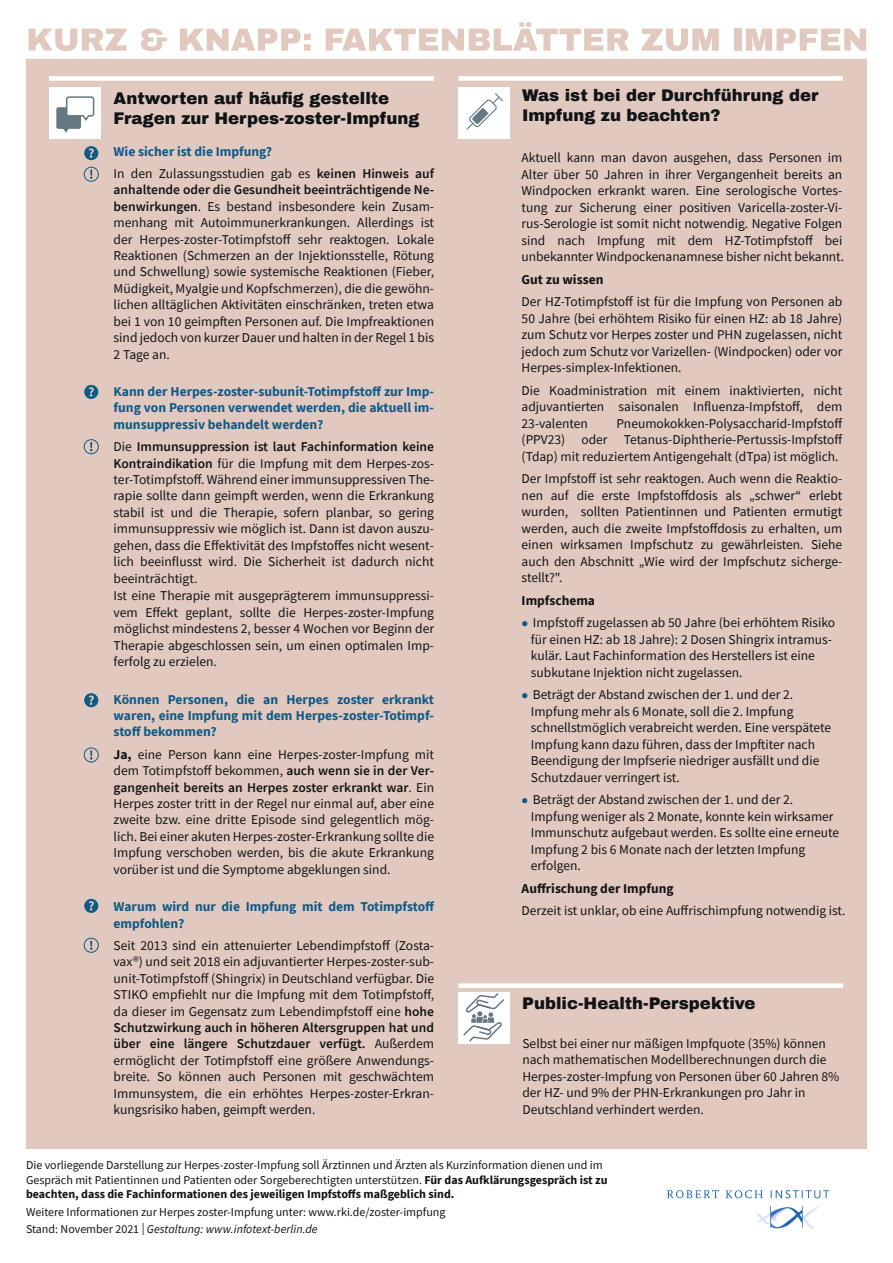
<style>
.page{position:relative;width:893px;height:1263px;background:#fff}
.page>*{position:absolute;margin:0;border:0;box-sizing:border-box;transform-origin:0 0}
.t1{font:900 16.5px/19.8px "Archivo";color:#111416}
.t2{font:13.5px/16.4px "Source Sans Pro";color:#111416;text-align:justify}
.t3{font:700 13.5px/16.4px "Source Sans Pro";color:#0f5a87;text-align:justify}
.t4{font:700 13.5px "Source Sans Pro";color:#111416}
.t5{font:12px/14.4px "Source Sans Pro";color:#111416}
.s1{font-weight:700;color:#0f5a87}
.s2{font-weight:600}
.s3{font-weight:700}
.s4{color:#0f5a87}
.s5{font-style:italic}
</style>
<div class="page">
<div style="left:26px;top:59px;width:840px;height:1089px;background:#e2c9bf"></div>
<svg style="left:29px;top:29px;width:98px;height:22px"></svg>
<svg style="left:141px;top:28px;width:26px;height:23px"></svg>
<svg style="left:180px;top:29px;width:131px;height:22px"></svg>
<svg style="left:326px;top:22px;width:303px;height:29px"></svg>
<svg style="left:641px;top:29px;width:78px;height:22px"></svg>
<div style="left:734px;top:29px;width:7px;height:22px;background:#e2c9bf"></div>
<svg style="left:746px;top:29px;width:120px;height:22px"></svg>
<svg style="left:667px;top:1190px;width:162px;height:8px"></svg>
<img style="left:756px;top:1205px;width:65px;height:25px">
<div style="left:84px;top:146px;width:14px;height:14px;background:#0f5a87;border-radius:50%"></div>
<svg style="left:89px;top:148px;width:5px;height:10px"></svg>
<svg style="left:84px;top:167px;width:14px;height:14px"></svg>
<div style="left:84px;top:167px;width:15px;height:15px;border:1px solid #0f5a87;border-radius:50%"></div>
<svg style="left:90px;top:170px;width:2px;height:9px"></svg>
<div style="left:84px;top:385px;width:14px;height:14px;background:#0f5a87;border-radius:50%"></div>
<svg style="left:89px;top:387px;width:5px;height:10px"></svg>
<svg style="left:84px;top:440px;width:14px;height:14px"></svg>
<div style="left:84px;top:439px;width:15px;height:15px;border:1px solid #0f5a87;border-radius:50%"></div>
<svg style="left:90px;top:442px;width:2px;height:9px"></svg>
<div style="left:84px;top:693px;width:14px;height:14px;background:#0f5a87;border-radius:50%"></div>
<svg style="left:89px;top:695px;width:5px;height:10px"></svg>
<svg style="left:84px;top:748px;width:14px;height:14px"></svg>
<div style="left:84px;top:747px;width:15px;height:15px;border:1px solid #0f5a87;border-radius:50%"></div>
<svg style="left:90px;top:750px;width:2px;height:10px"></svg>
<div style="left:84px;top:899px;width:14px;height:14px;background:#0f5a87;border-radius:50%"></div>
<svg style="left:89px;top:901px;width:5px;height:9px"></svg>
<svg style="left:84px;top:938px;width:14px;height:14px"></svg>
<div style="left:84px;top:938px;width:15px;height:15px;border:1px solid #0f5a87;border-radius:50%"></div>
<svg style="left:90px;top:941px;width:2px;height:9px"></svg>
<div style="left:458px;top:983px;width:385px;height:5px;background:#fff"></div>
<div style="left:458px;top:991px;width:52px;height:52px;background:#fff"></div>
<svg style="left:462px;top:991px;width:44px;height:51px"></svg>
<div style="left:458px;top:76px;width:385px;height:5px;background:#fff"></div>
<div style="left:458px;top:87px;width:52px;height:52px;background:#fff"></div>
<svg style="left:466px;top:93px;width:37px;height:37px"></svg>
<div style="left:49px;top:76px;width:385px;height:5px;background:#fff"></div>
<div style="left:49px;top:87px;width:52px;height:52px;background:#fff"></div>
<svg style="left:56px;top:96px;width:39px;height:37px"></svg>
<p class="t1" style="left:114px;top:88px;width:307px">Antworten auf häufig gestellte<br>Fragen zur Herpes-zoster-Impfung</p>
<p class="t2" style="left:114px;top:140px;width:322px;line-height:22.4px"><span class="s1">Wie sicher ist die Impfung?<br></span>In den Zulassungsstudien gab es <span class="s2">keinen Hinweis auf</span></p>
<p class="t2" style="left:114px;top:182px;width:322px"><span class="s2">anhaltende oder die Gesundheit beeinträchtigende Ne&shy;benwirkungen</span>. Es bestand insbesondere kein Zusam&shy;menhang mit Autoimmunerkrankungen. Allerdings ist der Herpes-zoster-Totimpfstoff sehr reaktogen. Lokale Reaktionen (Schmerzen an der Injektionsstelle, Rötung und Schwellung) sowie systemische Reaktionen (Fieber, Müdigkeit, Myalgie und Kopfschmerzen), die die gewöhn&shy;lichen alltäglichen Aktivitäten einschränken, treten etwa bei 1 von 10 geimpften Personen auf. Die Impfreaktionen sind jedoch von kurzer Dauer und halten in der Regel 1 bis 2 Tage an.</p>
<p class="t3" style="left:114px;top:383px;width:322px">Kann der Herpes-zoster-subunit-Totimpfstoff zur Imp&shy;fung von Personen verwendet werden, die aktuell im&shy;munsuppressiv behandelt werden?</p>
<p class="t2" style="left:114px;top:438px;width:322px">Die <span class="s2">Immunsuppression ist laut Fachinformation keine Kontraindikation</span> für die Impfung mit dem Herpes-zos&shy;ter-Totimpfstoff. Während einer immunsuppressiven The&shy;rapie sollte dann geimpft werden, wenn die Erkrankung stabil ist und die Therapie, sofern planbar, so gering immunsuppressiv wie möglich ist. Dann ist davon auszu&shy;gehen, dass die Effektivität des Impfstoffes nicht wesent&shy;lich beeinflusst wird. Die Sicherheit ist dadurch nicht beeinträchtigt.</p>
<p class="t2" style="left:114px;top:588px;width:322px">Ist eine Therapie mit ausgeprägterem immunsuppressi&shy;vem Effekt geplant, sollte die Herpes-zoster-Impfung möglichst mindestens 2, besser 4 Wochen vor Beginn der Therapie abgeschlossen sein, um einen optimalen Imp&shy;ferfolg zu erzielen.</p>
<p class="t3" style="left:114px;top:691px;width:322px">Können Personen, die an Herpes zoster erkrankt waren, eine Impfung mit dem Herpes-zoster-Totimpf&shy;stoff bekommen?</p>
<p class="t2" style="left:114px;top:746px;width:322px"><span class="s3">Ja,</span> eine Person kann eine Herpes-zoster-Impfung mit dem Totimpfstoff bekommen, <span class="s2">auch wenn sie in der Ver&shy;gangenheit bereits an Herpes zoster erkrankt war</span>. Ein Herpes zoster tritt in der Regel nur einmal auf, aber eine zweite bzw. eine dritte Episode sind gelegentlich mög&shy;lich. Bei einer akuten Herpes-zoster-Erkrankung sollte die Impfung verschoben werden, bis die akute Erkrankung vorüber ist und die Symptome abgeklungen sind.</p>
<p class="t3" style="left:114px;top:898px;width:322px">Warum wird nur die Impfung mit dem Totimpfstoff empfohlen?</p>
<p class="t2" style="left:114px;top:937px;width:322px">Seit 2013 sind ein attenuierter Lebendimpfstoff (Zosta&shy;vax®) und seit 2018 ein adjuvantierter Herpes-zoster-sub&shy;unit-Totimpfstoff (Shingrix) in Deutschland verfügbar. Die STIKO empfiehlt nur die Impfung mit dem Totimpfstoff, da dieser im Gegensatz zum Lebendimpfstoff eine <span class="s2">hohe Schutzwirkung auch in höheren Altersgruppen hat und über eine längere Schutzdauer verfügt.</span> Außerdem ermöglicht der Totimpfstoff eine größere Anwendungs&shy;breite. So können auch Personen mit geschwächtem Immunsystem, die ein erhöhtes Herpes-zoster-Erkran&shy;kungsrisiko haben, geimpft werden.</p>
<p class="t1" style="left:522px;top:86px;width:298px">Was ist bei der Durchführung der<br>Impfung zu beachten?</p>
<p class="t2" style="left:522px;top:149px;width:324px;text-align:left">Aktuell kann man davon ausgehen, dass Personen im Alter über 50 Jahren in ihrer Vergangenheit bereits an Windpocken erkrankt waren. Eine serologische Vortes&shy;tung zur Sicherung einer positiven Varicella-zoster-Vi&shy;rus-Serologie ist somit nicht notwendig. Negative Folgen sind nach Impfung mit dem HZ-Totimpfstoff bei unbekannter Windpockenanamnese bisher nicht bekannt.</p>
<p class="t4" style="left:522px;top:270px;width:83px">Gut zu wissen</p>
<p class="t2" style="left:522px;top:293px;width:322px">Der HZ-Totimpfstoff ist für die Impfung von Personen ab 50 Jahre (bei erhöhtem Risiko für einen HZ: ab 18 Jahre) zum Schutz vor Herpes zoster und PHN zugelassen, nicht jedoch zum Schutz vor Varizellen- (Windpocken) oder vor Herpes-simplex-Infektionen.</p>
<p class="t2" style="left:522px;top:382px;width:322px">Die Koadministration mit einem inaktivierten, nicht adjuvantierten saisonalen Influenza-Impfstoff, dem 23-valenten</p>
<p class="t2" style="left:522px;top:415px;width:323px;text-indent:95px">Pneumokokken-Polysaccharid-Impfstoff (PPV23) oder Tetanus-Diphtherie-Pertussis-Impfstoff (Tdap) mit reduziertem Antigengehalt (dTpa) ist möglich.</p>
<p class="t2" style="left:522px;top:470px;width:322px">Der Impfstoff ist sehr reaktogen. Auch wenn die Reaktio&shy;nen auf die erste Impfstoffdosis als „schwer“ erlebt wurden, sollten Patientinnen und Patienten ermutigt werden, auch die zweite Impfstoffdosis zu erhalten, um einen wirksamen Impfschutz zu gewährleisten. Siehe auch den Abschnitt „Wie wird der Impfschutz sicherge&shy;stellt?".</p>
<p class="t4" style="left:522px;top:591px;width:75px">Impfschema</p>
<p class="t2" style="left:531px;top:614px;width:306px;text-align:left;text-indent:-9px"><span class="s4">●</span> Impfstoff zugelassen ab 50 Jahre (bei erhöhtem Risiko für einen HZ: ab 18 Jahre): 2 Dosen Shingrix intramus&shy;kulär. Laut Fachinformation des Herstellers ist eine subkutane Injektion nicht zugelassen.</p>
<p class="t2" style="left:531px;top:686px;width:302px;text-align:left;text-indent:-9px"><span class="s4">●</span> Beträgt der Abstand zwischen der 1. und der 2.<br>Impfung mehr als 6 Monate, soll die 2. Impfung schnellstmöglich verabreicht werden. Eine verspätete Impfung kann dazu führen, dass der Impftiter nach Beendigung der Impfserie niedriger ausfällt und die Schutzdauer verringert ist.</p>
<p class="t2" style="left:531px;top:791px;width:310px;text-align:left;text-indent:-9px"><span class="s4">●</span> Beträgt der Abstand zwischen der 1. und der 2.<br>Impfung weniger als 2 Monate, konnte kein wirksamer Immunschutz aufgebaut werden. Es sollte eine erneute Impfung 2 bis 6 Monate nach der letzten Impfung erfolgen.</p>
<p class="t4" style="left:522px;top:879px;width:153px">Auffrischung der Impfung</p>
<p class="t2" style="left:522px;top:902px;width:325px">Derzeit ist unklar, ob eine Auffrischimpfung notwendig ist.</p>
<p class="t1" style="left:522px;top:993px;width:235px">Public-Health-Perspektive</p>
<p class="t2" style="left:522px;top:1035px;width:318px;text-align:left">Selbst bei einer nur mäßigen Impfquote (35%) können nach mathematischen Modellberechnungen durch die Herpes-zoster-Impfung von Personen über 60 Jahren 8% der HZ- und 9% der PHN-Erkrankungen pro Jahr in Deutschland verhindert werden.</p>
<p class="t5" style="left:26px;top:1158px;width:583px">Die vorliegende Darstellung zur Herpes-zoster-Impfung soll Ärztinnen und Ärzten als Kurzinformation dienen und im<br>Gespräch mit Patientinnen und Patienten oder Sorgeberechtigten unterstützen. <span class="s3">Für das Aufklärungsgespräch ist zu beachten, dass die Fachinformationen des jeweiligen Impfstoffs maßgeblich sind.</span></p>
<p class="t5" style="left:26px;top:1203px;width:421px;line-height:17.4px">Weitere Informationen zur Herpes zoster-Impfung unter: www.rki.de/zoster-impfung<br>Stand: November 2021 | <span class="s5">Gestaltung: www.infotext-berlin.de</span></p>
</div>
